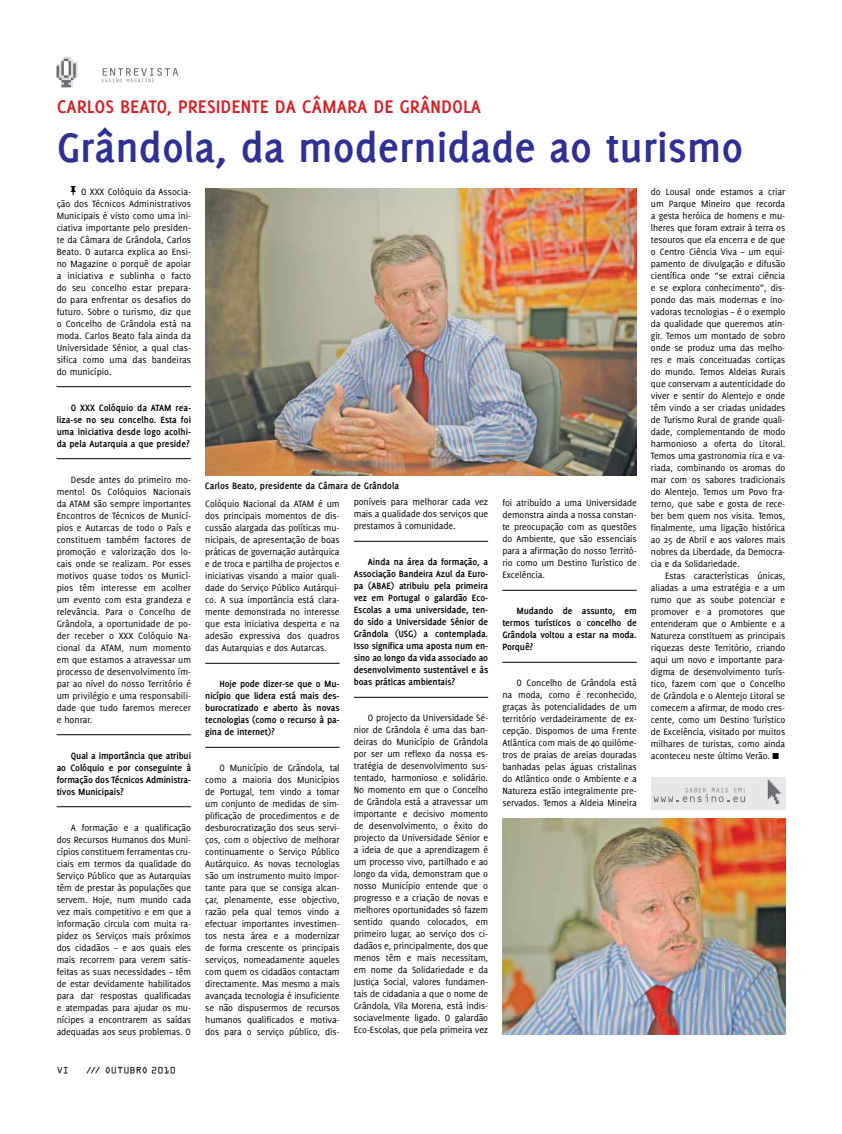
<style>
.page{position:relative;width:842px;height:1134px;background:#fff}
.page>*{position:absolute;margin:0;border:0;box-sizing:border-box;transform-origin:0 0}
.t1{font:700 45px "Delicious";color:#2e3092}
.t2{font:700 20px "Delicious";color:#d2232a}
.t3{font:10px/12px "Delicious";letter-spacing:-.01em;color:#000;text-align:justify}
.t4{font:700 10px/12px "Delicious";letter-spacing:-.01em;color:#000;text-align:justify}
.t5{font:10px "OCR Aby BT";color:#000}
.s1{font-family:"Icon Bit Two"}
.s2{font-family:"Icon Bit One"}
</style>
<div class="page">
<svg style="left:56px;top:56px;width:22px;height:32px"></svg>
<svg style="left:102px;top:68px;width:76px;height:14px"></svg>
<hr style="left:57px;top:386px;width:134px;height:1px;background:#000">
<hr style="left:57px;top:458px;width:134px;height:1px;background:#000">
<hr style="left:57px;top:734px;width:134px;height:1px;background:#000">
<hr style="left:57px;top:806px;width:134px;height:1px;background:#000">
<hr style="left:205px;top:663px;width:135px;height:1px;background:#000">
<hr style="left:205px;top:747px;width:135px;height:1px;background:#000">
<hr style="left:354px;top:541px;width:134px;height:1px;background:#000">
<hr style="left:354px;top:697px;width:134px;height:1px;background:#000">
<hr style="left:502px;top:590px;width:135px;height:1px;background:#000">
<hr style="left:502px;top:662px;width:135px;height:1px;background:#000">
<img style="left:206px;top:189px;width:430px;height:287px">
<div style="left:651px;top:777px;width:134px;height:32px;background:#e6e7e8"></div>
<svg style="left:768px;top:780px;width:13px;height:24px"></svg>
<svg style="left:654px;top:788px;width:91px;height:14px"></svg>
<img style="left:502px;top:818px;width:284px;height:217px">
<h2 class="t2" style="left:57px;top:95px;width:278px">Carlos Beato, presidente da Câmara</h2>
<h2 class="t2" style="left:373px;top:95px;width:108px">de Grândola</h2>
<h1 class="t1" style="left:57px;top:121px;width:688px">Grândola, da modernidade ao turismo</h1>
<p class="t3" style="left:57px;top:185px;width:136px;text-indent:14px"><span class="s1">6</span> O XXX Colóquio da Associa&shy;ção dos Técnicos Administrativos Municipais é visto como uma ini&shy;ciativa importante pelo presiden&shy;te da Câmara de Grândola, Carlos Beato. O autarca explica ao Ensi&shy;no Magazine o porquê de apoiar a iniciativa e sublinha o facto do seu concelho estar prepara&shy;do para enfrentar os desafios do futuro. Sobre o turismo, diz que o Concelho de Grândola está na moda. Carlos Beato fala ainda da Universidade Sénior, a qual clas&shy;sifica como uma das bandeiras do município.</p>
<p class="t4" style="left:57px;top:401px;width:136px;text-indent:14px">O XXX Colóquio da ATAM rea&shy;liza-se no seu concelho. Esta foi uma iniciativa desde logo acolhi&shy;da pela Autarquia a que preside?</p>
<p class="t3" style="left:57px;top:473px;width:136px;text-indent:14px">Desde antes do primeiro mo&shy;mento! Os Colóquios Nacionais da ATAM são sempre importantes Encontros de Técnicos de Municí&shy;pios e Autarcas de todo o País e constituem também factores de promoção e valorização dos lo&shy;cais onde se realizam. Por esses motivos quase todos os Municí&shy;pios têm interesse em acolher um evento com esta grandeza e relevância. Para o Concelho de Grândola, a oportunidade de po&shy;der receber o XXX Colóquio Na&shy;cional da ATAM, num momento em que estamos a atravessar um processo de desenvolvimento ím&shy;par ao nível do nosso Território é um privilégio e uma responsabili&shy;dade que tudo faremos merecer e honrar.</p>
<p class="t4" style="left:57px;top:749px;width:136px;text-indent:14px">Qual a importância que atribui ao Colóquio e por conseguinte à formação dos Técnicos Administra&shy;tivos Municipais?</p>
<p class="t3" style="left:57px;top:821px;width:136px;text-indent:14px">A formação e a qualificação dos Recursos Humanos dos Muni&shy;cípios constituem ferramentas cru&shy;ciais em termos da qualidade do Serviço Público que as Autarquias têm de prestar às populações que servem. Hoje, num mundo cada vez mais competitivo e em que a informação circula com muita ra&shy;pidez os Serviços mais próximos dos cidadãos – e aos quais eles mais recorrem para verem satis&shy;feitas as suas necessidades – têm de estar devidamente habilitados para dar respostas qualificadas e atempadas para ajudar os mu&shy;nícipes a encontrarem as saídas adequadas aos seus problemas. O</p>
<p class="t5" style="left:57px;top:1064px;width:14px">VI</p>
<p class="t5" style="left:86px;top:1064px;width:92px">/// OUTUBRO 2010</p>
<p class="t4" style="left:205px;top:480px;width:196px">Carlos Beato, presidente da Câmara de Grândola</p>
<p class="t3" style="left:205px;top:498px;width:136px">Colóquio Nacional da ATAM é um dos principais momentos de dis&shy;cussão alargada das políticas mu&shy;nicipais, de apresentação de boas práticas de governação autárquica e de troca e partilha de projectos e iniciativas visando a maior quali&shy;dade do Serviço Público Autárqui&shy;co. A sua importância está clara&shy;mente demonstrada no interesse que esta iniciativa desperta e na adesão expressiva dos quadros das Autarquias e dos Autarcas.</p>
<p class="t4" style="left:205px;top:678px;width:136px;text-indent:14px">Hoje pode dizer-se que o Mu&shy;nicípio que lidera está mais des&shy;burocratizado e aberto às novas tecnologias (como o recurso à pa&shy;gina de internet)?</p>
<p class="t3" style="left:205px;top:762px;width:136px;text-indent:14px">O Município de Grândola, tal como a maioria dos Municípios de Portugal, tem vindo a tomar um conjunto de medidas de sim&shy;plificação de procedimentos e de desburocratização dos seus servi&shy;ços, com o objectivo de melhorar continuamente o Serviço Público Autárquico. As novas tecnologias são um instrumento muito impor&shy;tante para que se consiga alcan&shy;çar, plenamente, esse objectivo, razão pela qual temos vindo a efectuar importantes investimen&shy;tos nesta área e a modernizar de forma crescente os principais serviços, nomeadamente aqueles com quem os cidadãos contactam directamente. Mas mesmo a mais avançada tecnologia é insuficiente se não dispusermos de recursos humanos qualificados e motiva&shy;dos para o serviço público, dis-</p>
<p class="t3" style="left:354px;top:496px;width:136px">poníveis para melhorar cada vez mais a qualidade dos serviços que prestamos à comunidade.</p>
<p class="t4" style="left:354px;top:556px;width:136px;text-indent:14px">Ainda na área da formação, a Associação Bandeira Azul da Euro&shy;pa (ABAE) atribuiu pela primeira vez em Portugal o galardão Eco-Escolas a uma universidade, ten&shy;do sido a Universidade Sénior de Grândola (USG) a contemplada.<br>Isso significa uma aposta num en&shy;sino ao longo da vida associado ao desenvolvimento sustentável e às boas práticas ambientais?</p>
<p class="t3" style="left:354px;top:712px;width:136px;text-indent:14px">O projecto da Universidade Sé&shy;nior de Grândola é uma das ban&shy;deiras do Município de Grândola por ser um reflexo da nossa es&shy;tratégia de desenvolvimento sus&shy;tentado, harmonioso e solidário.<br>No momento em que o Concelho de Grândola está a atravessar um importante e decisivo momento de desenvolvimento, o êxito do projecto da Universidade Sénior e a ideia de que a aprendizagem é um processo vivo, partilhado e ao longo da vida, demonstram que o nosso Município entende que o progresso e a criação de novas e melhores oportunidades só fazem sentido quando colocados, em primeiro lugar, ao serviço dos ci&shy;dadãos e, principalmente, dos que menos têm e mais necessitam, em nome da Solidariedade e da Justiça Social, valores fundamen&shy;tais de cidadania a que o nome de Grândola, Vila Morena, está indis&shy;sociavelmente ligado. O galardão Eco-Escolas, que pela primeira vez</p>
<p class="t3" style="left:502px;top:497px;width:136px">foi atribuído a uma Universidade demonstra ainda a nossa constan&shy;te preocupação com as questões do Ambiente, que são essenciais para a afirmação do nosso Territó&shy;rio como um Destino Turístico de Excelência.</p>
<p class="t4" style="left:502px;top:605px;width:136px;text-indent:14px">Mudando de assunto, em termos turísticos o concelho de Grândola voltou a estar na moda.<br>Porquê?</p>
<p class="t3" style="left:502px;top:677px;width:136px;text-indent:14px">O Concelho de Grândola está na moda, como é reconhecido, graças às potencialidades de um território verdadeiramente de ex&shy;cepção. Dispomos de uma Frente Atlântica com mais de 40 quilóme&shy;tros de praias de areias douradas banhadas pelas águas cristalinas do Atlântico onde o Ambiente e a Natureza estão integralmente pre&shy;servados. Temos a Aldeia Mineira</p>
<p class="t3" style="left:651px;top:185px;width:136px">do Lousal onde estamos a criar um Parque Mineiro que recorda a gesta heróica de homens e mu&shy;lheres que foram extrair à terra os tesouros que ela encerra e de que o Centro Ciência Viva – um equi&shy;pamento de divulgação e difusão científica onde “se extrai ciência e se explora conhecimento”, dis&shy;pondo das mais modernas e ino&shy;vadoras tecnologias – é o exemplo da qualidade que queremos atin&shy;gir. Temos um montado de sobro onde se produz uma das melho&shy;res e mais conceituadas cortiças do mundo. Temos Aldeias Rurais que conservam a autenticidade do viver e sentir do Alentejo e onde têm vindo a ser criadas unidades de Turismo Rural de grande quali&shy;dade, complementando de modo harmonioso a oferta do Litoral.<br>Temos uma gastronomia rica e va&shy;riada, combinando os aromas do mar com os sabores tradicionais do Alentejo. Temos um Povo fra&shy;terno, que sabe e gosta de rece&shy;ber bem quem nos visita. Temos, finalmente, uma ligação histórica ao 25 de Abril e aos valores mais nobres da Liberdade, da Democra&shy;cia e da Solidariedade.</p>
<p class="t3" style="left:651px;top:569px;width:136px;text-indent:14px">Estas características únicas, aliadas a uma estratégia e a um rumo que as soube potenciar e promover e a promotores que entenderam que o Ambiente e a Natureza constituem as principais riquezas deste Território, criando aqui um novo e importante para&shy;digma de desenvolvimento turís&shy;tico, fazem com que o Concelho de Grândola e o Alentejo Litoral se comecem a afirmar, de modo cres&shy;cente, como um Destino Turístico de Excelência, visitado por muitos milhares de turistas, como ainda aconteceu neste último Verão. <span class="s2">K</span></p>
</div>
